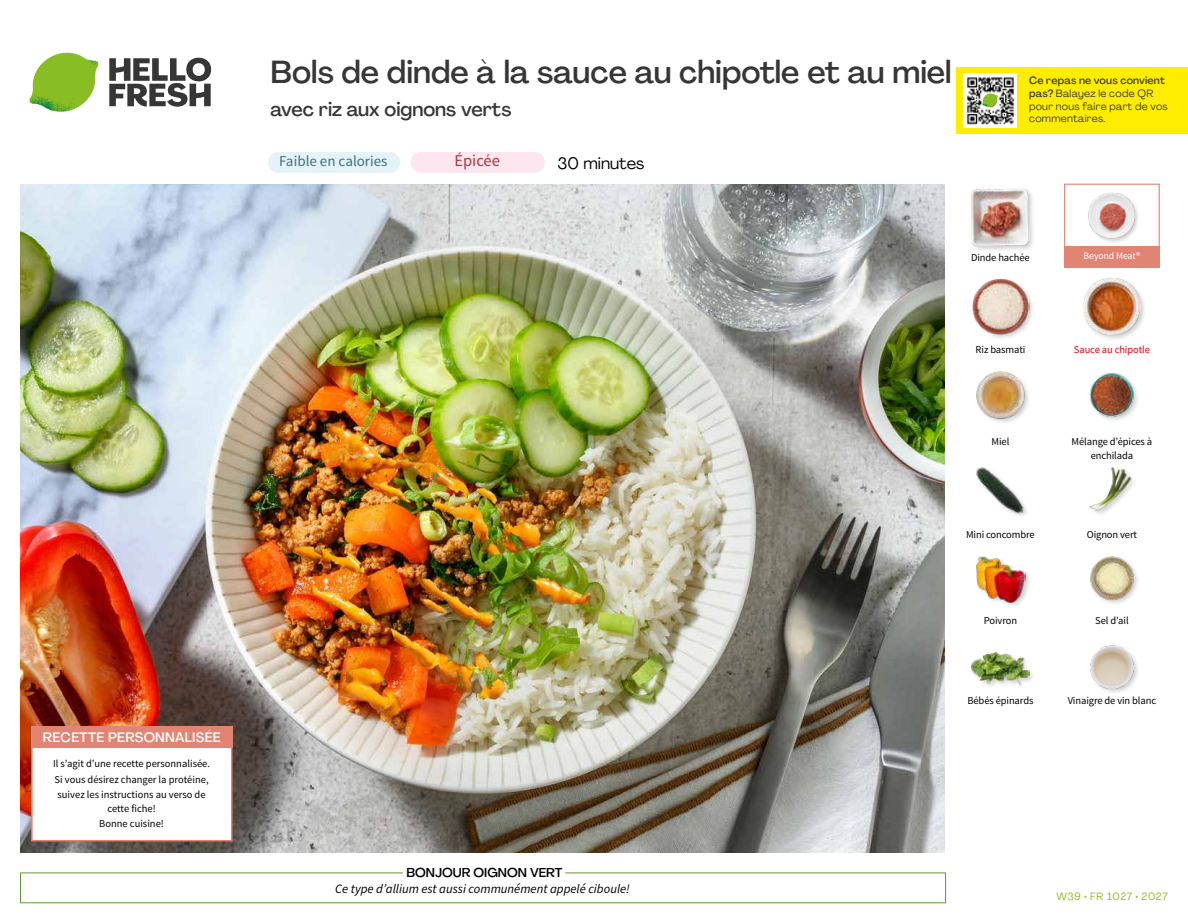
<style>
.page{position:relative;width:1188px;height:918px;background:#fff}
.page>*{position:absolute;margin:0;border:0;box-sizing:border-box;transform-origin:0 0}
.t1{font:500 31.5px "Agrandir";color:#373636}
.t2{font:500 19.5px "Agrandir";color:#373636}
.t3{font:16.5px "Agrandir";color:#000}
.t4{font:16.5px "Source Sans Pro";color:#b53138}
.t5{font:15px "Source Sans Pro";color:#43707c}
.t6{font:500 13.5px "Agrandir";letter-spacing:.02em;color:#fff}
.t7{font:italic 12.75px "Source Sans Pro";color:#000}
.t8{font:500 12.75px "Agrandir";color:#000}
.t9{font:10.5px/15.6px "Source Sans Pro";letter-spacing:-.01em;color:#000;text-align:center}
.t10{font:10.5px/12.8px "Agrandir";letter-spacing:.02em;color:#3c3c3b}
.t11{font:10.5px "Source Sans Pro";letter-spacing:-.01em;color:#e30613}
.t12{font:10.5px "Agrandir";letter-spacing:.05em;color:#89bd24}
.t13{font:9.75px "Source Sans Pro";letter-spacing:-.01em;color:#fff}
.s1{font-weight:500}
</style>
<div class="page">
<svg style="left:109px;top:57px;width:102px;height:50px"></svg>
<svg style="left:34px;top:53px;width:62px;height:40px"></svg>
<img style="left:67px;top:53px;width:32px;height:26px">
<img style="left:33px;top:75px;width:59px;height:11px">
<img style="left:29px;top:79px;width:61px;height:33px">
<img style="left:65px;top:86px;width:27px;height:25px">
<img style="left:21px;top:184px;width:924px;height:668px">
<div style="left:410px;top:152px;width:135px;height:21px;background:#fce7f0;border-radius:10px"></div>
<div style="left:268px;top:152px;width:132px;height:21px;background:#e4f3f7;border-radius:10px"></div>
<img style="left:1090px;top:645px;width:48px;height:48px">
<div style="left:970px;top:651px;width:66px;height:41px;background:#000;opacity:.2"></div>
<img style="left:972px;top:651px;width:57px;height:41px">
<img style="left:1090px;top:556px;width:48px;height:48px">
<div style="left:975px;top:555px;width:57px;height:54px;background:#000;opacity:.2"></div>
<img style="left:975px;top:555px;width:51px;height:48px">
<img style="left:1089px;top:467px;width:45px;height:47px">
<img style="left:976px;top:467px;width:51px;height:49px">
<img style="left:1089px;top:373px;width:49px;height:47px">
<img style="left:976px;top:371px;width:53px;height:51px">
<div style="left:1082px;top:277px;width:65px;height:64px;background:#000;opacity:.2"></div>
<img style="left:1083px;top:278px;width:58px;height:57px">
<div style="left:972px;top:278px;width:63px;height:63px;background:#000;opacity:.2"></div>
<img style="left:972px;top:278px;width:57px;height:57px">
<div style="left:1088px;top:191px;width:53px;height:53px;background:#000;opacity:.2"></div>
<img style="left:1088px;top:191px;width:48px;height:48px">
<div style="left:970px;top:188px;width:65px;height:64px;background:#000;opacity:.2"></div>
<img style="left:972px;top:189px;width:57px;height:57px">
<div style="left:1064px;top:184px;width:96px;height:72px;border:1px solid #e28474"></div>
<div style="left:1064px;top:246px;width:96px;height:22px;background:#e28474"></div>
<div style="left:31px;top:726px;width:201px;height:115px;background:#fff;border:2px solid #e28474"></div>
<div style="left:31px;top:726px;width:202px;height:22px;background:#e28474"></div>
<div style="left:956px;top:67px;width:232px;height:67px;background:#ffed00"></div>
<img style="left:964px;top:74px;width:52px;height:54px">
<svg style="left:982px;top:93px;width:16px;height:14px"></svg>
<p class="t6" style="left:43px;top:729px;width:179px">RECETTE PERSONNALISÉE</p>
<p class="t9" style="left:53px;top:756px;width:158px;text-align:left">Il s’agit d’une recette personnalisée.<br>Si vous désirez changer la protéine, suivez les instructions au verso de</p>
<p class="t9" style="left:99px;top:801px;width:66px">cette fiche!<br>Bonne cuisine!</p>
<h1 class="t1" style="left:271px;top:52px;width:683px">Bols de dinde à la sauce au chipotle et au miel</h1>
<h2 class="t2" style="left:271px;top:97px;width:242px">avec riz aux oignons verts</h2>
<h3 class="t5" style="left:279px;top:151px;width:110px">Faible en calories</h3>
<h3 class="t3" style="left:558px;top:153px;width:88px">30 minutes</h3>
<h3 class="t4" style="left:454px;top:151px;width:47px">Épicée</h3>
<p class="t10" style="left:1029px;top:74px;width:140px"><span class="s1">Ce repas ne vous convient pas?</span> Balayez le code QR pour nous faire part de vos commentaires.</p>
<p class="t9" style="left:971px;top:250px;width:60px">Dinde hachée</p>
<p class="t13" style="left:1084px;top:250px;width:58px">Beyond Meat®</p>
<p class="t9" style="left:976px;top:342px;width:51px">Riz basmati</p>
<p class="t11" style="left:1074px;top:343px;width:78px">Sauce au chipotle</p>
<p class="t9" style="left:992px;top:434px;width:19px">Miel</p>
<p class="t9" style="left:1072px;top:435px;width:82px;line-height:13.5px">Mélange d’épices à enchilada</p>
<p class="t9" style="left:966px;top:527px;width:70px">Mini concombre</p>
<p class="t9" style="left:1087px;top:527px;width:52px">Oignon vert</p>
<p class="t9" style="left:984px;top:613px;width:35px">Poivron</p>
<p class="t9" style="left:1095px;top:613px;width:35px">Sel d’ail</p>
<p class="t9" style="left:967px;top:693px;width:68px">Bébés épinards</p>
<p class="t9" style="left:1068px;top:693px;width:90px">Vinaigre de vin blanc</p>
<p class="t8" style="left:407px;top:864px;width:157px">BONJOUR OIGNON VERT</p>
<p class="t7" style="left:335px;top:880px;width:296px">Ce type d’allium est aussi communément appelé ciboule!</p>
<p class="t12" style="left:1056px;top:890px;width:113px">W39 • FR 1027 • 2027</p>
</div>
